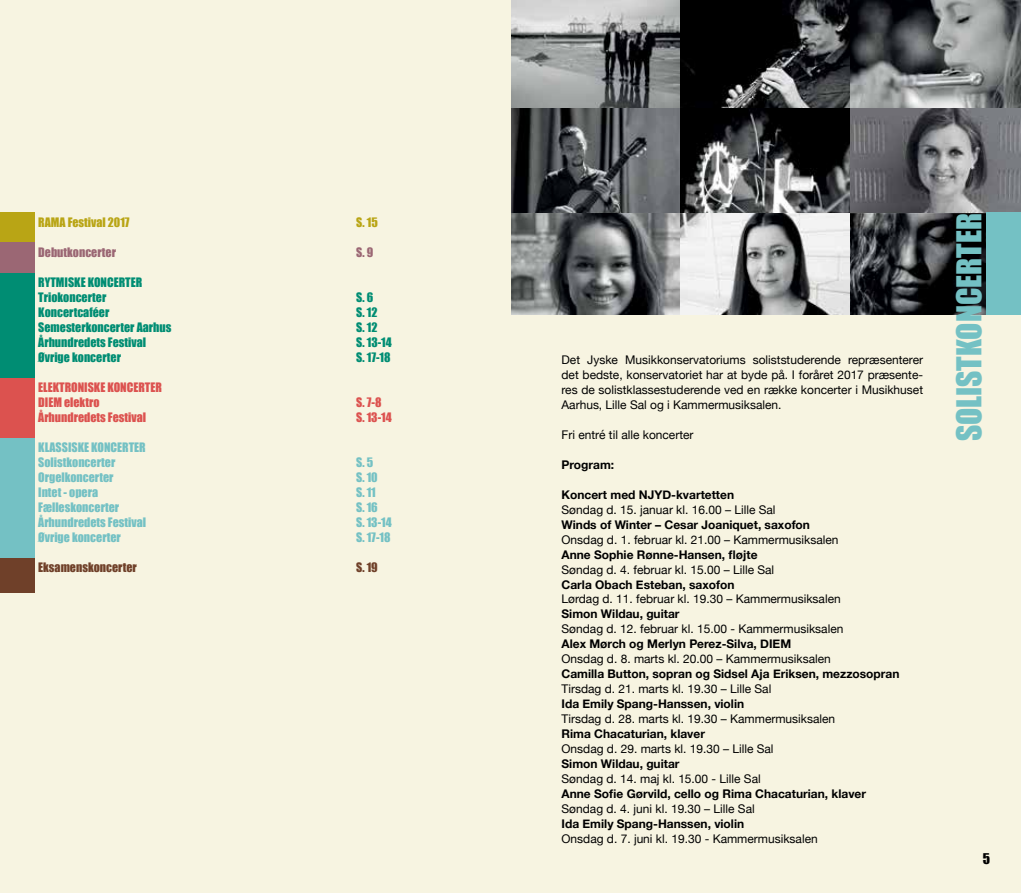
<style>
.page{position:relative;width:1021px;height:893px;background:#fff}
.page>*{position:absolute;margin:0;border:0;box-sizing:border-box;transform-origin:0 0}
.t1{font:31.5px "Impact";color:#74c1c4}
.t2{font:13.65px "Impact";color:#000}
.t3{font:12px/15px "Helvetica Neue";color:#000;text-align:justify}
.t4{font:700 12px "Helvetica Neue";color:#000}
.t5{font:12px/15px "Impact";color:#74c1c4}
.t6{font:12px/15px "Impact";color:#008d73}
.t7{font:12px/15px "Impact";color:#dc524f}
.t8{font:12px "Impact";color:#6f4029}
.t9{font:12px "Impact";color:#b9a515}
.t10{font:12px "Impact";color:#9b6774}
</style>
<div class="page">
<div style="left:510px;top:315px;width:510px;height:578px;background:#f7f4e1"></div>
<img style="left:510px;top:0;width:170px;height:109px">
<svg style="left:680px;top:0;width:170px;height:109px;background:#252627"></svg>
<svg style="left:850px;top:0;width:170px;height:109px;background:#717475"></svg>
<svg style="left:510px;top:109px;width:170px;height:104px;background:#4f5255"></svg>
<svg style="left:680px;top:109px;width:170px;height:104px;background:#414243"></svg>
<svg style="left:850px;top:109px;width:170px;height:104px;background:#6f6f74"></svg>
<svg style="left:510px;top:213px;width:170px;height:102px;background:#6d7071"></svg>
<svg style="left:680px;top:213px;width:170px;height:102px"></svg>
<svg style="left:850px;top:213px;width:136px;height:102px;background:#282a2d"></svg>
<div style="left:986px;top:213px;width:34px;height:102px;background:#74c1c4"></div>
<div style="left:0;top:0;width:510px;height:893px;background:#f7f4e1"></div>
<div style="left:0;top:377px;width:34px;height:61px;background:#dc524f"></div>
<div style="left:0;top:438px;width:34px;height:121px;background:#74c1c4"></div>
<div style="left:0;top:213px;width:34px;height:30px;background:#b9a515"></div>
<div style="left:0;top:558px;width:34px;height:34px;background:#6f4029"></div>
<div style="left:0;top:247px;width:34px;height:131px;background:#008d73"></div>
<div style="left:0;top:243px;width:34px;height:30px;background:#9b6774"></div>
<p class="t9" style="left:38px;top:213px;width:93px">RAMA Festival 2017</p>
<p class="t9" style="left:356px;top:213px;width:23px">S. 15</p>
<p class="t10" style="left:38px;top:243px;width:79px">Debutkoncerter</p>
<p class="t10" style="left:356px;top:243px;width:19px">S. 9</p>
<p class="t6" style="left:38px;top:275px;width:105px">RYTMISKE KONCERTER<br>Triokoncerter</p>
<p class="t6" style="left:356px;top:290px;width:19px">S. 6</p>
<p class="t6" style="left:38px;top:305px;width:73px">Koncertcaféer</p>
<p class="t6" style="left:356px;top:305px;width:23px">S. 12</p>
<p class="t6" style="left:38px;top:320px;width:135px">Semesterkoncerter Aarhus</p>
<p class="t6" style="left:356px;top:320px;width:23px">S. 12</p>
<p class="t6" style="left:38px;top:335px;width:109px">Århundredets Festival</p>
<p class="t6" style="left:356px;top:335px;width:37px">S. 13-14</p>
<p class="t6" style="left:38px;top:350px;width:84px">Øvrige koncerter</p>
<p class="t6" style="left:356px;top:350px;width:36px">S. 17-18</p>
<p class="t7" style="left:38px;top:380px;width:125px">ELEKTRONISKE KONCERTER<br>DIEM elektro</p>
<p class="t7" style="left:356px;top:395px;width:27px">S. 7-8</p>
<p class="t7" style="left:38px;top:410px;width:109px">Århundredets Festival</p>
<p class="t7" style="left:356px;top:410px;width:37px">S. 13-14</p>
<p class="t5" style="left:38px;top:440px;width:109px">KLASSISKE KONCERTER<br>Solistkoncerter</p>
<p class="t5" style="left:356px;top:455px;width:18px">S. 5</p>
<p class="t5" style="left:38px;top:470px;width:77px">Orgelkoncerter</p>
<p class="t5" style="left:356px;top:470px;width:23px">S. 10</p>
<p class="t5" style="left:38px;top:485px;width:61px">Intet - opera</p>
<p class="t5" style="left:356px;top:485px;width:21px">S. 11</p>
<p class="t5" style="left:38px;top:500px;width:82px">Fælleskoncerter</p>
<p class="t5" style="left:356px;top:500px;width:23px">S. 16</p>
<p class="t5" style="left:38px;top:515px;width:109px">Århundredets Festival</p>
<p class="t5" style="left:356px;top:515px;width:37px">S. 13-14</p>
<p class="t5" style="left:38px;top:530px;width:84px">Øvrige koncerter</p>
<p class="t5" style="left:356px;top:530px;width:36px">S. 17-18</p>
<p class="t8" style="left:38px;top:558px;width:100px">Eksamenskoncerter</p>
<p class="t8" style="left:356px;top:558px;width:23px">S. 19</p>
<p class="t3" style="left:561px;top:353px;width:363px">Det Jyske Musikkonservatoriums soliststuderende repræsenterer det bedste, konservatoriet har at byde på. I foråret 2017 præsente&shy;res de solistklassestuderende ved en række koncerter i Musikhuset Aarhus, Lille Sal og i Kammermusiksalen.</p>
<p class="t3" style="left:561px;top:428px;width:133px">Fri entré til alle koncerter</p>
<p class="t4" style="left:561px;top:455px;width:54px">Program:</p>
<p class="t4" style="left:561px;top:485px;width:174px">Koncert med NJYD-kvartetten</p>
<p class="t3" style="left:561px;top:503px;width:215px">Søndag d. 15. januar kl. 16.00 – Lille Sal</p>
<p class="t4" style="left:561px;top:515px;width:250px">Winds of Winter – Cesar Joaniquet, saxofon</p>
<p class="t3" style="left:561px;top:533px;width:278px">Onsdag d. 1. februar kl. 21.00 – Kammermusiksalen</p>
<p class="t4" style="left:561px;top:545px;width:197px">Anne Sophie Rønne-Hansen, fløjte</p>
<p class="t3" style="left:561px;top:562px;width:214px">Søndag d. 4. februar kl. 15.00 – Lille Sal</p>
<p class="t4" style="left:561px;top:575px;width:174px">Carla Obach Esteban, saxofon</p>
<p class="t3" style="left:561px;top:592px;width:281px">Lørdag d. 11. februar kl. 19.30 – Kammermusiksalen</p>
<p class="t4" style="left:561px;top:605px;width:119px">Simon Wildau, guitar</p>
<p class="t3" style="left:561px;top:622px;width:283px">Søndag d. 12. februar kl. 15.00 - Kammermusiksalen</p>
<p class="t4" style="left:561px;top:635px;width:231px">Alex Mørch og Merlyn Perez-Silva, DIEM</p>
<p class="t3" style="left:561px;top:652px;width:271px">Onsdag d. 8. marts kl. 20.00 – Kammermusiksalen</p>
<p class="t4" style="left:561px;top:664px;width:339px">Camilla Button, sopran og Sidsel Aja Eriksen, mezzosopran</p>
<p class="t3" style="left:561px;top:682px;width:211px">Tirsdag d. 21. marts kl. 19.30 – Lille Sal</p>
<p class="t4" style="left:561px;top:694px;width:184px">Ida Emily Spang-Hanssen, violin</p>
<p class="t3" style="left:561px;top:712px;width:275px">Tirsdag d. 28. marts kl. 19.30 – Kammermusiksalen</p>
<p class="t4" style="left:561px;top:724px;width:145px">Rima Chacaturian, klaver</p>
<p class="t3" style="left:561px;top:742px;width:213px">Onsdag d. 29. marts kl. 19.30 – Lille Sal</p>
<p class="t4" style="left:561px;top:754px;width:119px">Simon Wildau, guitar</p>
<p class="t3" style="left:561px;top:772px;width:201px">Søndag d. 14. maj kl. 15.00 - Lille Sal</p>
<p class="t4" style="left:561px;top:784px;width:306px">Anne Sofie Gørvild, cello og Rima Chacaturian, klaver</p>
<p class="t3" style="left:561px;top:802px;width:195px">Søndag d. 4. juni kl. 19.30 – Lille Sal</p>
<p class="t4" style="left:561px;top:814px;width:184px">Ida Emily Spang-Hanssen, violin</p>
<p class="t3" style="left:561px;top:831px;width:258px">Onsdag d. 7. juni kl. 19.30 - Kammermusiksalen</p>
<h1 class="t1" style="left:944px;top:441px;width:230px;rotate:-90deg">SOLISTKONCERTER</h1>
<p class="t2" style="left:982px;top:848px;width:9px">5</p>
</div>
